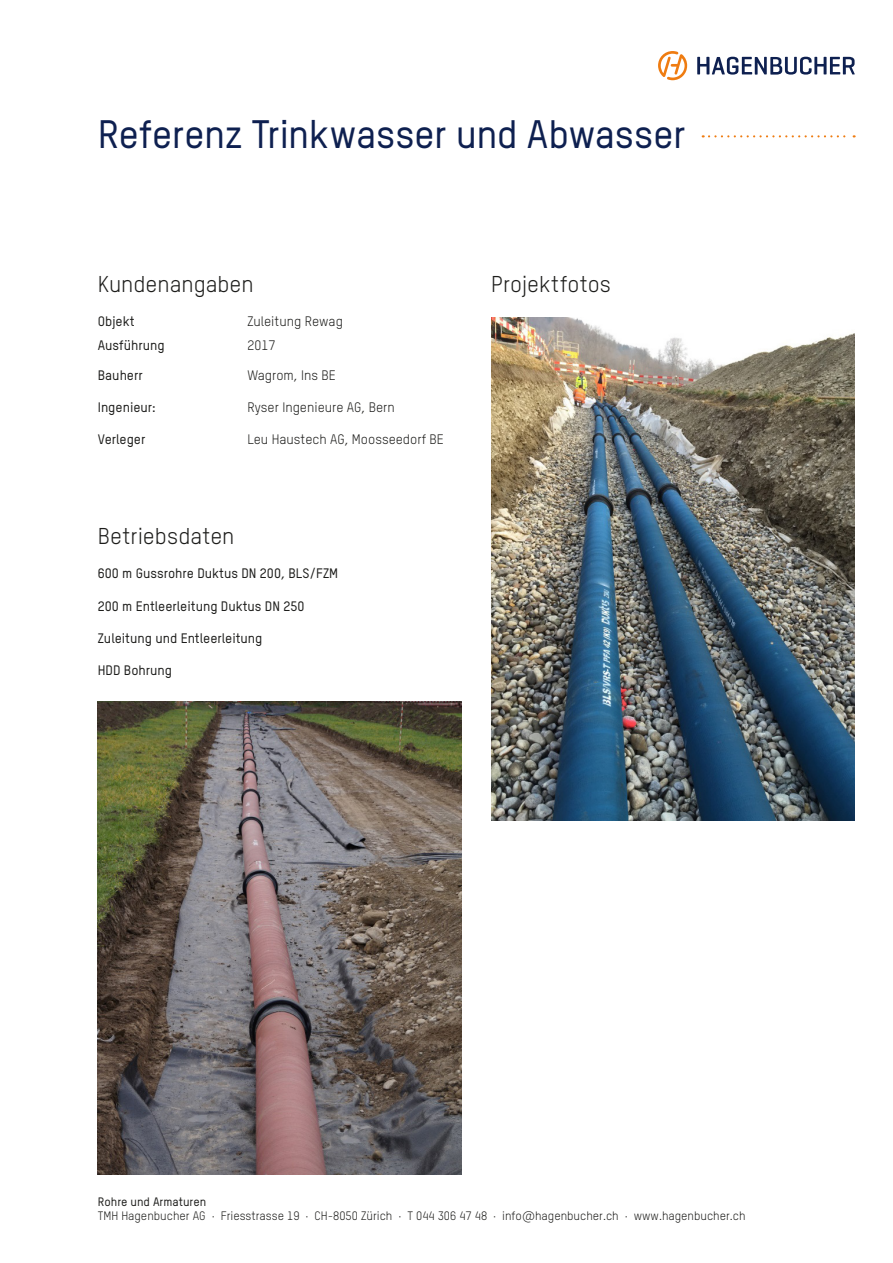
<style>
.page{position:relative;width:893px;height:1263px;background:#fff}
.page>*{position:absolute;margin:0;border:0;box-sizing:border-box;transform-origin:0 0}
.t1{font:500 39px "TSTARHB";letter-spacing:-.01em;color:#0e2050}
.t2{font:22.5px "TSTARHB";color:#1d1d1b}
.t3{font:500 13.5px "TSTARHB";color:#1d1d1b}
.t4{font:13.5px "TSTARHB";color:#1d1d1b}
.t5{font:12px "TSTARHB";color:#1d1d1b}
.t6{font:500 12px "TSTARHB";color:#1d1d1b}
</style>
<div class="page">
<svg style="left:697px;top:57px;width:158px;height:18px"></svg>
<svg style="left:658px;top:51px;width:29px;height:29px"></svg>
<img style="left:491px;top:318px;width:364px;height:502px">
<svg style="left:703px;top:135px;width:152px;height:2px"></svg>
<img style="left:98px;top:702px;width:363px;height:472px">
<h1 class="t1" style="left:98px;top:110px;width:589px">Referenz Trinkwasser und Abwasser</h1>
<h2 class="t2" style="left:98px;top:270px;width:157px">Kundenangaben</h2>
<h2 class="t2" style="left:491px;top:271px;width:121px">Projektfotos</h2>
<p class="t3" style="left:98px;top:312px;width:38px">Objekt</p>
<p class="t4" style="left:247px;top:313px;width:97px">Zuleitung Rewag</p>
<p class="t3" style="left:98px;top:337px;width:68px">Ausführung</p>
<p class="t4" style="left:247px;top:337px;width:29px">2017</p>
<p class="t3" style="left:98px;top:366px;width:47px">Bauherr</p>
<p class="t3" style="left:98px;top:399px;width:60px">Ingenieur:</p>
<p class="t3" style="left:98px;top:431px;width:49px">Verleger</p>
<p class="t4" style="left:247px;top:367px;width:90px">Wagrom, Ins BE</p>
<p class="t4" style="left:247px;top:399px;width:149px">Ryser Ingenieure AG, Bern</p>
<p class="t4" style="left:247px;top:431px;width:198px">Leu Haustech AG, Moosseedorf BE</p>
<h2 class="t2" style="left:98px;top:523px;width:138px">Betriebsdaten</h2>
<p class="t3" style="left:98px;top:565px;width:242px">600 m Gussrohre Duktus DN 200, BLS/FZM</p>
<p class="t3" style="left:98px;top:597px;width:208px">200 m Entleerleitung Duktus DN 250</p>
<p class="t3" style="left:98px;top:630px;width:166px">Zuleitung und Entleerleitung</p>
<p class="t3" style="left:98px;top:662px;width:76px">HDD Bohrung</p>
<p class="t6" style="left:98px;top:1194px;width:110px">Rohre und Armaturen</p>
<p class="t5" style="left:98px;top:1209px;width:649px">TMH Hagenbucher AG · Friesstrasse 19 · CH-8050 Zürich · T 044 306 47 48 · info@hagenbucher.ch · www.hagenbucher.ch</p>
</div>
